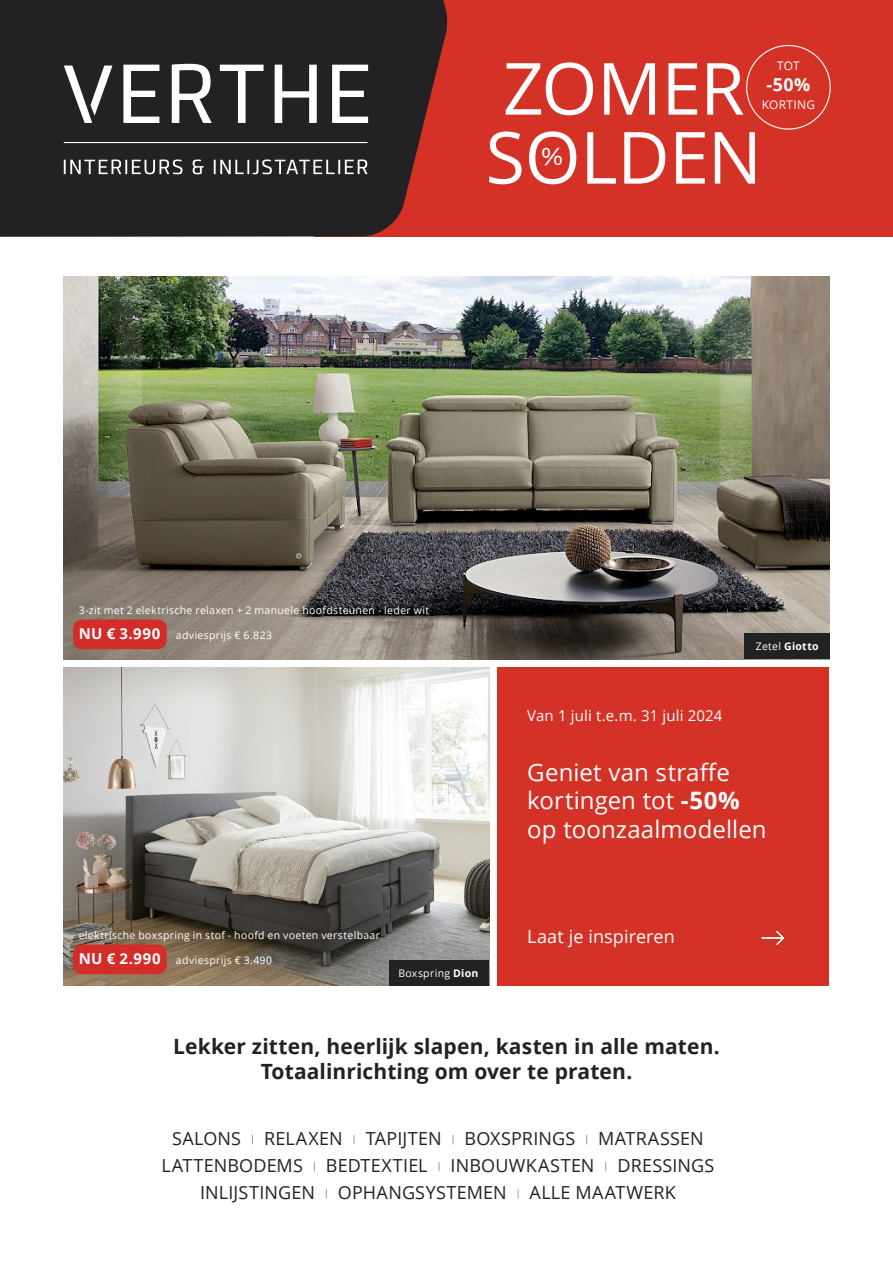
<style>
.page{position:relative;width:893px;height:1263px;background:#fff}
.page>*{position:absolute;margin:0;border:0;box-sizing:border-box;transform-origin:0 0}
.t1{font:72px/69px "Open Sans";letter-spacing:-.01em;color:#fff}
.t2{font:24px/28.8px "Open Sans";letter-spacing:.005em;color:#fff}
.t3{font:24px "Helvetica Neue";color:#fff}
.t4{font:700 21px/25.2px "Open Sans";letter-spacing:.005em;color:#212222;text-align:center}
.t5{font:18px/27px "Open Sans";letter-spacing:.01em;color:#212222;text-align:center}
.t6{font:18px "Open Sans";letter-spacing:.005em;color:#fff}
.t7{font:700 17.85px "Open Sans";color:#fff}
.t8{font:15px "Open Sans";letter-spacing:.01em;color:#fff}
.t9{font:11.85px "Open Sans";letter-spacing:.025em;color:#fff}
.t10{font:10.5px "Open Sans";letter-spacing:.03em;color:#fff}
.t11{font:700 10.5px "Open Sans";letter-spacing:.03em;color:#fff}
.s1{font-weight:700;font-size:15px}
.s2{font-weight:700}
.s3{font-weight:400}
</style>
<div class="page">
<div style="left:315px;top:0;width:578px;height:237px;background:#d43227"></div>
<svg style="left:0;top:0;width:448px;height:237px;background:#2e2322"></svg>
<img style="left:64px;top:276px;width:765px;height:383px">
<svg style="left:123px;top:64px;width:245px;height:59px"></svg>
<svg style="left:64px;top:159px;width:304px;height:15px;background:#5d5d5d"></svg>
<hr style="left:64px;top:142px;width:304px;height:1px;background:#fff">
<svg style="left:64px;top:66px;width:48px;height:57px"></svg>
<img style="left:64px;top:667px;width:425px;height:319px">
<div style="left:497px;top:667px;width:332px;height:319px;background:#d43227"></div>
<div style="left:744px;top:634px;width:85px;height:25px;background:#212222"></div>
<img style="left:769px;top:930px;width:16px;height:16px">
<img style="left:761px;top:936px;width:8px;height:4px">
<div style="left:73px;top:619px;width:94px;height:30px;background:#d22d29;border-radius:9px"></div>
<div style="left:389px;top:960px;width:100px;height:26px;background:#212222"></div>
<div style="left:73px;top:944px;width:94px;height:30px;background:#d22d29;border-radius:9px"></div>
<p class="t9" style="left:777px;top:57px;width:24px">TOT</p>
<h3 class="t7" style="left:766px;top:72px;width:45px">-50%</h3>
<p class="t9" style="left:762px;top:97px;width:55px">KORTING</p>
<h1 class="t1" style="left:485px;top:52px;width:278px">ZOMER<br>SOLDEN</h1>
<h2 class="t3" style="left:540px;top:140px;width:25px">%</h2>
<p class="t10" style="left:79px;top:603px;width:352px">3-zit met 2 elektrische relaxen + 2 manuele hoofdsteunen - leder wit</p>
<p class="t10" style="left:79px;top:628px;width:195px"><span class="s1">NU € 3.990</span> adviesprijs € 6.823</p>
<p class="t10" style="left:79px;top:928px;width:303px">elektrische boxspring in stof - hoofd en voeten verstelbaar</p>
<p class="t10" style="left:79px;top:953px;width:195px"><span class="s1">NU € 2.990</span> adviesprijs € 3.490</p>
<p class="t10" style="left:398px;top:965px;width:82px">Boxspring <span class="s2">Dion</span></p>
<h3 class="t8" style="left:527px;top:705px;width:197px">Van 1 juli t.e.m. 31 juli 2024</h3>
<p class="t11" style="left:756px;top:638px;width:64px"><span class="s3">Zetel</span> Giotto</p>
<h2 class="t2" style="left:527px;top:757px;width:241px">Geniet van straffe kortingen tot <span class="s2">-50% </span>op toonzaalmodellen</h2>
<h3 class="t6" style="left:527px;top:924px;width:149px">Laat je inspireren</h3>
<h3 class="t4" style="left:173px;top:1033px;width:548px">Lekker zitten, heerlijk slapen, kasten in alle maten.<br>Totaalinrichting om over te praten.</h3>
<h3 class="t5" style="left:162px;top:1125px;width:554px">SALONS <sup>|</sup> RELAXEN <sup>|</sup> TAPIJTEN <sup>|</sup> BOXSPRINGS <sup>|</sup> MATRASSEN<br>LATTENBODEMS <sup>|</sup> BEDTEXTIEL <sup>|</sup> INBOUWKASTEN <sup>|</sup> DRESSINGS<br>INLIJSTINGEN <sup>|</sup> OPHANGSYSTEMEN <sup>|</sup> ALLE MAATWERK</h3>
</div>
